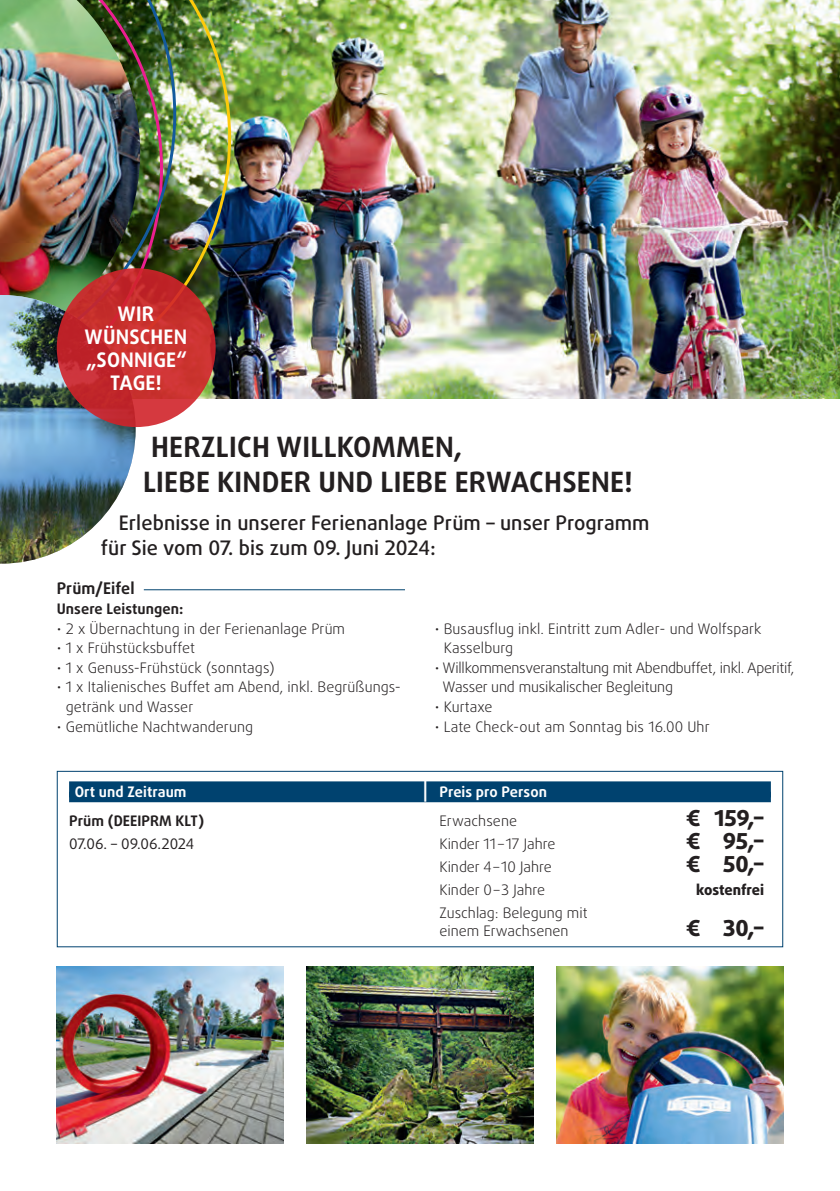
<style>
.page{position:relative;width:840px;height:1191px;background:#fff}
.page>*{position:absolute;margin:0;border:0;box-sizing:border-box;transform-origin:0 0}
.Headline_Hotelnamen{font:700 28px/35.2px "Daxline Pro";letter-spacing:.01em;color:#231f20}
.Preiskasten_Grundtex{font:800 22px "Daxline Pro";color:#231f20}
.Grundtext{font:500 20px/25.6px "Daxline Pro";letter-spacing:.005em;color:#231f20}
.t1{font:700 20px/23px "Daxline Pro";letter-spacing:.01em;color:#fff;text-align:center}
.Grundtext-2{font:700 16px "Daxline Pro";letter-spacing:.005em;color:#231f20}
.Grundtext-3{font:300 14.4px/19.6px "Daxline Pro";letter-spacing:.005em;color:#231f20}
.Preiskasten_Grundtex-2{font:300 14.4px/18px "Daxline Pro";color:#231f20}
.Grundtext-4{font:300 14.4px/19.6px "Daxline Pro";letter-spacing:-.02em;color:#231f20}
.Preiskasten_Headline{font:700 14.4px "Daxline Pro";letter-spacing:.005em;color:#fff}
.Grundtext-5{font:700 14.4px "Daxline Pro";letter-spacing:.005em;color:#231f20}
.Preiskasten_Grundtex-3{font:14.4px "Daxline Pro";letter-spacing:-.005em;color:#231f20}
.Preiskasten_Grundtex-4{font:700 14.4px "Daxline Pro";letter-spacing:.005em;color:#231f20}
.Preiskasten_Grundtex-5{font:800 14.4px "Daxline Pro";letter-spacing:-.005em;color:#231f20}
.s1{font-size:21.8px}
</style>
<div class="page">
<img style="left:231px;top:0;width:608px;height:398px">
<img style="left:556px;top:967px;width:226px;height:176px">
<img style="left:57px;top:967px;width:226px;height:176px">
<img style="left:306px;top:967px;width:227px;height:176px">
<hr style="left:144px;top:589px;width:261px;height:1px;background:#00426f">
<div style="left:69px;top:781px;width:701px;height:16px;background:#00426f"></div>
<div style="left:69px;top:791px;width:701px;height:11px;background:#00426f"></div>
<div style="left:57px;top:771px;width:725px;height:176px;border:1px solid #00426f"></div>
<img style="left:176px;top:0;width:55px;height:405px">
<img style="left:0;top:0;width:176px;height:295px">
<img style="left:0;top:295px;width:135px;height:268px">
<svg style="left:57px;top:268px;width:158px;height:159px;background:#c72d2f"></svg>
<p class="t1" style="left:84px;top:302px;width:104px">WIR<br>WÜNSCHEN „SONNIGE“<br>TAGE!</p>
<p class="Headline_Hotelnamen" style="left:143px;top:429px;width:491px">HERZLICH WILLKOMMEN,<br>LIEBE KINDER UND LIEBE ERWACHSENE!</p>
<p class="Grundtext" style="left:101px;top:509px;width:550px;text-indent:18px">Erlebnisse in unserer Ferienanlage Prüm – unser Programm für Sie vom 07. bis zum 09. Juni 2024:</p>
<p class="Grundtext-2" style="left:57px;top:578px;width:79px">Prüm/Eifel</p>
<p class="Grundtext-5" style="left:57px;top:599px;width:128px">Unsere Leistungen:</p>
<p class="Grundtext-3" style="left:57px;top:618px;width:290px">• 2 x Übernachtung in der Ferienanlage Prüm</p>
<p class="Grundtext-3" style="left:57px;top:638px;width:140px">• 1 x Frühstücksbuffet</p>
<p class="Grundtext-3" style="left:57px;top:658px;width:219px">• 1 x Genuss-Frühstück (sonntags)</p>
<p class="Grundtext-3" style="left:66px;top:677px;width:336px;text-indent:-9px">• 1 x Italienisches Buffet am Abend, inkl. Begrüßungs&shy;getränk und Wasser</p>
<p class="Grundtext-3" style="left:57px;top:716px;width:198px">• Gemütliche Nachtwanderung</p>
<p class="Grundtext-3" style="left:443px;top:618px;width:319px;text-indent:-9px">• Busausflug inkl. Eintritt zum Adler- und Wolfspark<br>Kasselburg</p>
<p class="Grundtext-4" style="left:442px;top:658px;width:353px;text-indent:-8px">• Willkommensveranstaltung mit Abendbuffet, inkl. Aperitif,<br>Wasser und musikalischer Begleitung</p>
<p class="Grundtext-3" style="left:434px;top:697px;width:59px">• Kurtaxe</p>
<p class="Grundtext-3" style="left:434px;top:716px;width:276px">• Late Check-out am Sonntag bis 16.00 Uhr</p>
<p class="Preiskasten_Headline" style="left:75px;top:782px;width:113px">Ort und Zeitraum</p>
<p class="Preiskasten_Headline" style="left:423px;top:782px;width:125px"><span class="s1">|</span> Preis pro Person</p>
<p class="Preiskasten_Grundtex-4" style="left:69px;top:811px;width:136px">Prüm (DEEIPRM KLT)</p>
<p class="Preiskasten_Grundtex-2" style="left:439px;top:811px;width:79px">Erwachsene</p>
<p class="Preiskasten_Grundtex" style="left:685px;top:803px;width:79px">€ 159,–</p>
<p class="Preiskasten_Grundtex-3" style="left:69px;top:834px;width:126px">07.06. – 09.06.2024</p>
<p class="Preiskasten_Grundtex-2" style="left:439px;top:834px;width:117px">Kinder 11 – 17 Jahre</p>
<p class="Preiskasten_Grundtex" style="left:685px;top:826px;width:79px">€ 95,–</p>
<p class="Preiskasten_Grundtex-2" style="left:439px;top:857px;width:114px">Kinder 4– 10 Jahre</p>
<p class="Preiskasten_Grundtex" style="left:685px;top:849px;width:79px">€ 50,–</p>
<p class="Preiskasten_Grundtex-2" style="left:439px;top:880px;width:107px">Kinder 0–3 Jahre</p>
<p class="Preiskasten_Grundtex-5" style="left:695px;top:880px;width:69px">kostenfrei</p>
<p class="Preiskasten_Grundtex-2" style="left:439px;top:903px;width:149px">Zuschlag: Belegung mit einem Erwachsenen</p>
<p class="Preiskasten_Grundtex" style="left:685px;top:913px;width:79px">€ 30,–</p>
</div>
